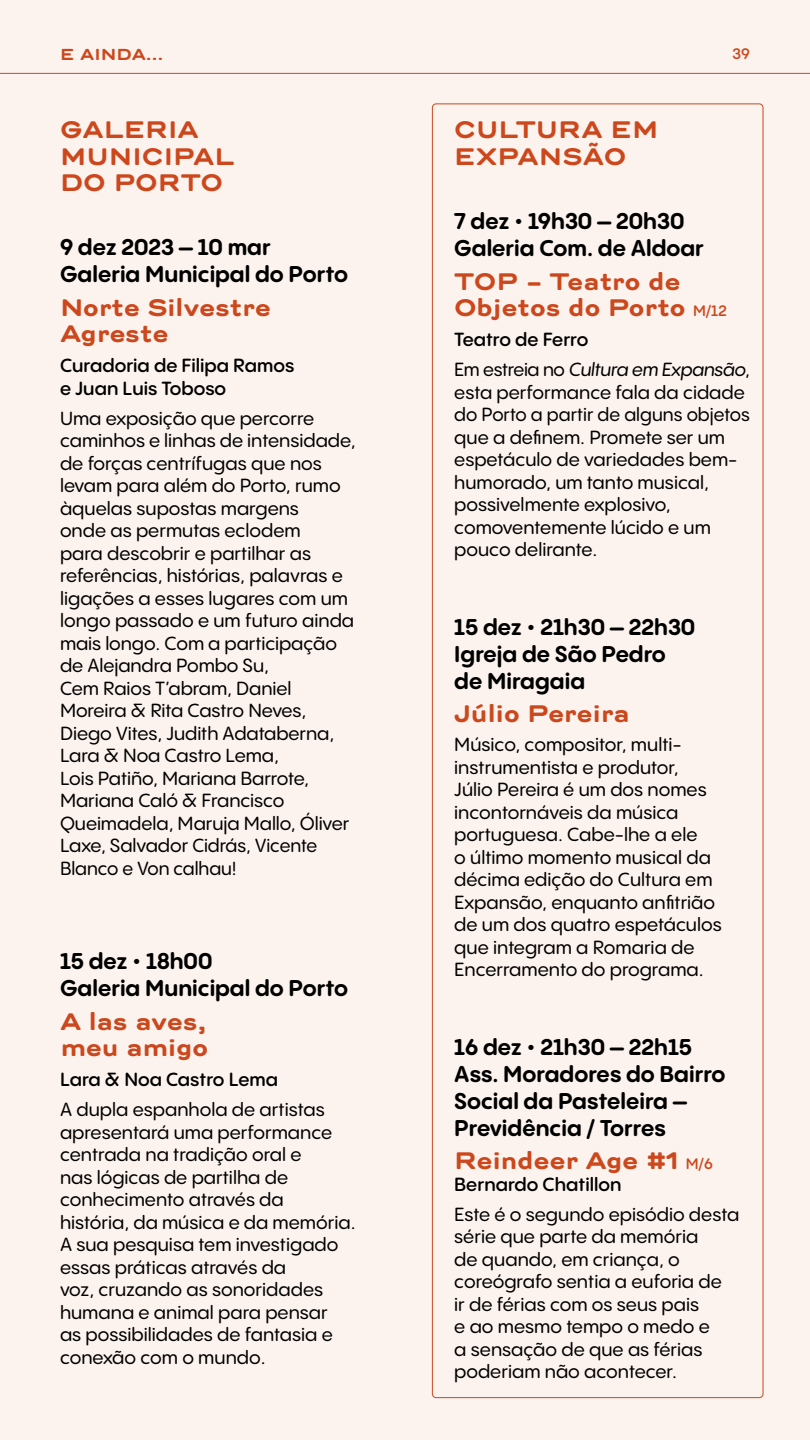
<style>
.page{position:relative;width:810px;height:1440px;background:#fcf3ee}
.page>*{position:absolute;margin:0;border:0;box-sizing:border-box;transform-origin:0 0}
.t1{font:700 22.5px/27px "PP Pangram Sans Rounded";color:#000}
.t2{font:700 22.5px/26.2px "Trio Grotesk";letter-spacing:-.05em;color:#cc471c}
.t3{font:700 22.5px/26.2px "Trio Grotesk";color:#cc471c}
.t4{font:500 18.75px/22.5px "PP Pangram Sans Rounded";color:#000}
.t5{font:600 18.75px/22.5px "PP Pangram Sans Rounded";color:#000}
.t6{font:700 15px "Trio Grotesk";color:#cc471c}
.t7{font:600 15px "PP Pangram Sans Rounded";color:#cc471c}
.s1{font-family:"PP Pangram Sans Rounded";font-weight:600;font-size:15px}
</style>
<div class="page">
<hr style="left:0;top:73px;width:810px;height:1px;background:#cc471c">
<p class="t6" style="left:60px;top:44px;width:105px">E AINDA…</p>
<p class="t7" style="left:733px;top:44px;width:19px">39</p>
<p class="t3" style="left:60px;top:115px;width:176px">GALERIA<br>MUNICIPAL<br>DO PORTO</p>
<p class="t1" style="left:60px;top:233px;width:290px">9 dez 2023 – 10 mar<br>Galeria Municipal do Porto</p>
<p class="t2" style="left:60px;top:293px;width:213px">Norte Silvestre<br>Agreste</p>
<p class="t5" style="left:60px;top:354px;width:236px">Curadoria de Filipa Ramos e Juan Luis Toboso</p>
<p class="t4" style="left:60px;top:407px;width:297px">Uma exposição que percorre caminhos e linhas de intensidade, de forças centrífugas que nos levam para além do Porto, rumo àquelas supostas margens<br>onde as permutas eclodem<br>para descobrir e partilhar as referências, histórias, palavras e ligações a esses lugares com um longo passado e um futuro ainda mais longo. Com a participação de Alejandra Pombo Su,<br>Cem Raios T’abram, Daniel<br>Moreira &amp; Rita Castro Neves,<br>Diego Vites, Judith Adataberna,<br>Lara &amp; Noa Castro Lema,<br>Lois Patiño, Mariana Barrote,<br>Mariana Caló &amp; Francisco<br>Queimadela, Maruja Mallo, Óliver<br>Laxe, Salvador Cidrás, Vicente<br>Blanco e Von calhau!</p>
<p class="t1" style="left:60px;top:947px;width:290px">15 dez • 18h00<br>Galeria Municipal do Porto</p>
<p class="t2" style="left:60px;top:1007px;width:150px">A las aves, meu amigo</p>
<p class="t5" style="left:60px;top:1068px;width:220px">Lara &amp; Noa Castro Lema</p>
<p class="t4" style="left:60px;top:1098px;width:297px">A dupla espanhola de artistas apresentará uma performance centrada na tradição oral e<br>nas lógicas de partilha de conhecimento através da história, da música e da memória.<br>A sua pesquisa tem investigado essas práticas através da<br>voz, cruzando as sonoridades humana e animal para pensar<br>as possibilidades de fantasia e conexão com o mundo.</p>
<p class="t3" style="left:454px;top:115px;width:206px">CULTURA EM<br>EXPANSÃO</p>
<p class="t1" style="left:454px;top:207px;width:251px">7 dez • 19h30 – 20h30<br>Galeria Com. de Aldoar</p>
<p class="t2" style="left:454px;top:267px;width:274px">TOP – Teatro de<br>Objetos do Porto <span class="s1">M/12</span></p>
<p class="t5" style="left:454px;top:328px;width:136px">Teatro de Ferro</p>
<p class="t4" style="left:454px;top:358px;width:297px">E m e st re i a n o Cultura em Expansão, esta performance fala da cidade do Porto a partir de alguns objetos que a definem. Promete ser um espetáculo de variedades bem&shy;humorado, um tanto musical, possivelmente explosivo, comoventemente lúcido e um pouco delirante.</p>
<p class="t1" style="left:454px;top:613px;width:243px">15 dez • 21h30 – 22h30<br>Igreja de São Pedro de Miragaia</p>
<p class="t2" style="left:454px;top:699px;width:177px">Júlio Pereira</p>
<p class="t4" style="left:454px;top:733px;width:269px">Músico, compositor, multi&shy;instrumentista e produtor,<br>Júlio Pereira é um dos nomes incontornáveis da música portuguesa. Cabe-lhe a ele<br>o último momento musical da décima edição do Cultura em<br>Expansão, enquanto anfitrião de um dos quatro espetáculos que integram a Romaria de<br>Encerramento do programa.</p>
<p class="t1" style="left:454px;top:1033px;width:273px">16 dez • 21h30 – 22h15<br>Ass. Moradores do Bairro<br>Social da Pasteleira –<br>Previdência / Torres</p>
<p class="t2" style="left:454px;top:1146px;width:260px">Reindeer Age #1 <span class="s1">M/6</span></p>
<p class="t5" style="left:454px;top:1173px;width:169px">Bernardo Chatillon</p>
<p class="t4" style="left:454px;top:1202px;width:287px">Este é o segundo episódio desta série que parte da memória<br>de quando, em criança, o coreógrafo sentia a euforia de<br>ir de férias com os seus pais<br>e ao mesmo tempo o medo e<br>a sensação de que as férias poderiam não acontecer.</p>
</div>
